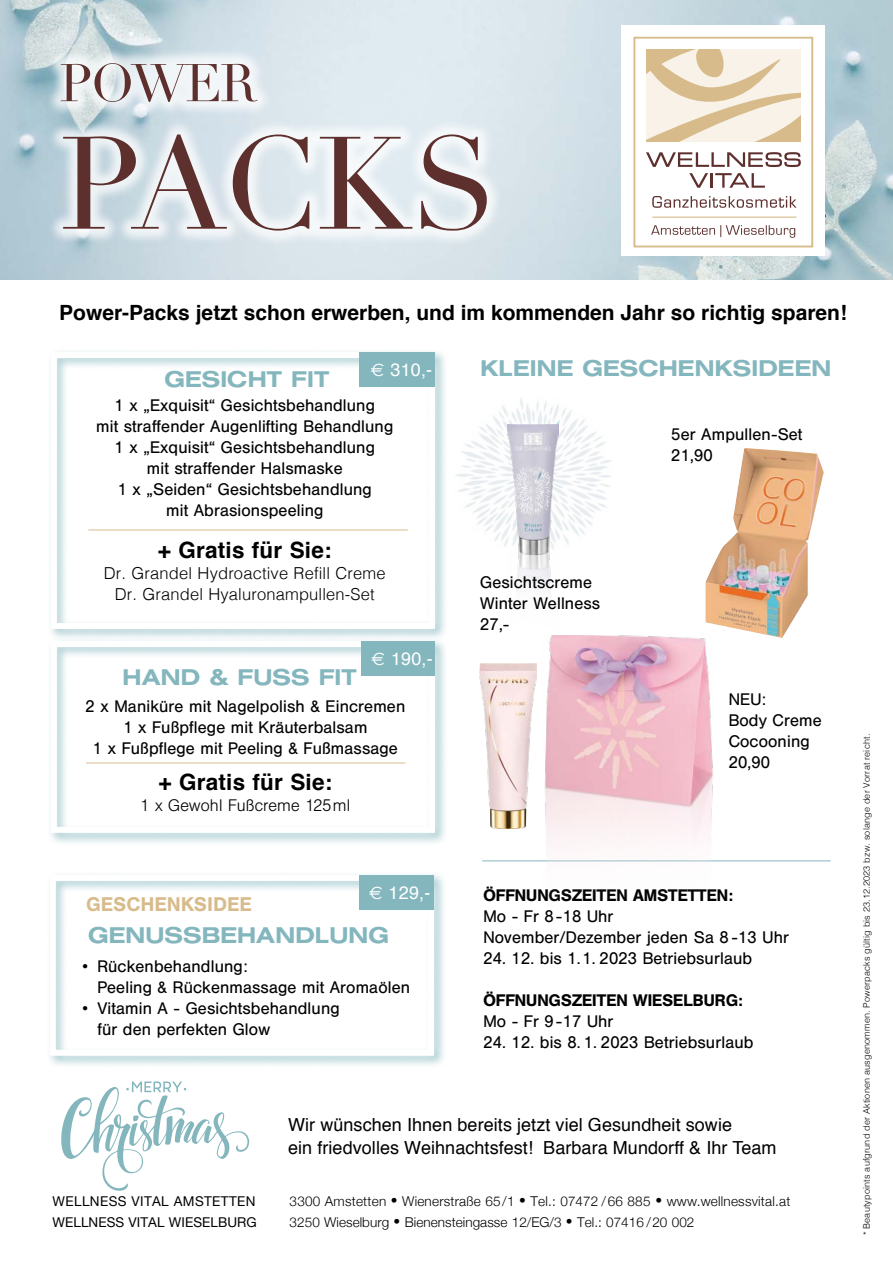
<style>
.page{position:relative;width:893px;height:1263px;background:#fff}
.page>*{position:absolute;margin:0;border:0;box-sizing:border-box;transform-origin:0 0}
.t1{font:129px "Didot";letter-spacing:-.015em;color:#5d2f2d}
.t2{font:52.2px "Didot";letter-spacing:-.04em;color:#5d2f2d}
.t3{font:500 22.5px "Helvetica Extended BQ";letter-spacing:.015em;color:#84b6be}
.t4{font:700 22.5px "Helvetica";letter-spacing:.01em;color:#000}
.t5{font:700 21px "Helvetica";color:#000}
.t6{font:500 19.5px "Helvetica BQ";letter-spacing:.03em;color:#d8bb8b}
.t7{font:18px/22.5px "Helvetica";letter-spacing:.005em;color:#000}
.t8{font:18px "Helvetica";letter-spacing:.01em;color:#fff}
.t9{font:16.5px/21px "Helvetica BQ";letter-spacing:.01em;color:#000}
.t10{font:300 16.5px/21px "Helvetica";letter-spacing:.01em;color:#000;text-align:center}
.t11{font:500 16.5px "Helvetica BQ";letter-spacing:.01em;color:#000}
.t12{font:300 16.5px "Helvetica BQ";letter-spacing:.01em;color:#000}
.t13{font:300 13.5px "Helvetica Neue";letter-spacing:.015em;color:#000}
.t14{font:13.5px "Helvetica Neue";letter-spacing:.005em;color:#000}
.t15{font:13.5px "Helvetica Neue";letter-spacing:.03em;color:#000}
.t16{font:300 9px "Helvetica";letter-spacing:.02em;color:#000}
.s1{font-family:"Euro Sans"}
</style>
<div class="page">
<img style="left:455px;top:398px;width:157px;height:149px">
<div style="left:47px;top:348px;width:401px;height:293px;background:#84b6be;opacity:.75"></div>
<img style="left:0;top:0;width:893px;height:280px">
<div style="left:360px;top:352px;width:75px;height:35px;background:#84b6be"></div>
<hr style="left:88px;top:530px;width:320px;height:1px;background:#d8bb8b">
<div style="left:47px;top:637px;width:401px;height:209px;background:#84b6be;opacity:.75"></div>
<div style="left:361px;top:641px;width:74px;height:34px;background:#84b6be"></div>
<hr style="left:86px;top:763px;width:319px;height:1px;background:#d8bb8b">
<hr style="left:482px;top:860px;width:349px;height:1px;background:#84b6be">
<div style="left:46px;top:871px;width:401px;height:197px;background:#84b6be;opacity:.75"></div>
<div style="left:50px;top:875px;width:384px;height:181px;border:6px solid #fff"></div>
<div style="left:359px;top:875px;width:75px;height:34px;background:#84b6be"></div>
<div style="left:45px;top:47px;width:458px;height:200px;background:#fff;opacity:.75"></div>
<div style="left:622px;top:26px;width:203px;height:230px;background:#fff"></div>
<div style="left:633px;top:37px;width:180px;height:210px;background:#fff;border:2px solid #d8bb8b"></div>
<svg style="left:646px;top:50px;width:155px;height:92px;background:#ecdec7"></svg>
<svg style="left:646px;top:152px;width:155px;height:15px"></svg>
<svg style="left:689px;top:173px;width:19px;height:15px"></svg>
<hr style="left:710px;top:173px;width:3px;height:15px;background:#5d2f2d">
<svg style="left:715px;top:173px;width:50px;height:15px"></svg>
<svg style="left:652px;top:196px;width:144px;height:12px"></svg>
<svg style="left:651px;top:225px;width:144px;height:13px"></svg>
<hr style="left:652px;top:217px;width:144px;height:1px;background:#d8bb8b">
<svg style="left:61px;top:1081px;width:189px;height:110px"></svg>
<img style="left:480px;top:664px;width:56px;height:164px">
<img style="left:542px;top:636px;width:172px;height:226px">
<img style="left:706px;top:448px;width:118px;height:190px">
<img style="left:507px;top:424px;width:52px;height:169px">
<h2 class="t2" style="left:59px;top:52px;width:200px">POWER</h2>
<h1 class="t1" style="left:59px;top:107px;width:440px">PACKS</h1>
<p class="t5" style="left:59px;top:296px;width:789px">Power-Packs jetzt schon erwerben, und im kommenden Jahr so richtig sparen!</p>
<p class="t8" style="left:371px;top:356px;width:63px"><span class="s1">€</span> 310,-</p>
<h3 class="t3" style="left:165px;top:367px;width:166px">GESICHT FIT</h3>
<p class="t9" style="left:96px;top:395px;width:299px;text-align:center">1 x „Exquisit“ Gesichtsbehandlung<br>mit straffender Augenlifting Behandlung<br>1 x „Exquisit“ Gesichtsbehandlung<br>mit straffender Halsmaske<br>1 x „Seiden“ Gesichtsbehandlung<br>mit Abrasionspeeling</p>
<h3 class="t4" style="left:158px;top:531px;width:175px">+ Gratis für Sie:</h3>
<p class="t10" style="left:104px;top:561px;width:283px">Dr. Grandel Hydroactive Refill Creme<br>Dr. Grandel Hyaluronampullen-Set</p>
<p class="t8" style="left:371px;top:645px;width:63px"><span class="s1">€</span> 190,-</p>
<h3 class="t3" style="left:123px;top:665px;width:235px">HAND &amp; FUSS FIT</h3>
<p class="t9" style="left:86px;top:696px;width:321px;text-align:center">2 x Maniküre mit Nagelpolish &amp; Eincremen<br>1 x Fußpflege mit Kräuterbalsam<br>1 x Fußpflege mit Peeling &amp; Fußmassage</p>
<h3 class="t4" style="left:159px;top:764px;width:175px">+ Gratis für Sie:</h3>
<p class="t12" style="left:141px;top:796px;width:211px">1 x Gewohl Fußcreme 125ml</p>
<p class="t6" style="left:86px;top:893px;width:167px">GESCHENKSIDEE</p>
<p class="t8" style="left:369px;top:879px;width:63px"><span class="s1">€</span> 129,-</p>
<h3 class="t3" style="left:88px;top:923px;width:302px">GENUSSBEHANDLUNG</h3>
<p class="t9" style="left:97px;top:956px;width:314px;text-indent:-15px">• Rückenbehandlung:<br>Peeling &amp; Rückenmassage mit Aromaölen</p>
<p class="t9" style="left:97px;top:998px;width:244px;text-indent:-15px">• Vitamin A - Gesichtsbehandlung für den perfekten Glow</p>
<h3 class="t3" style="left:480px;top:356px;width:352px">KLEINE GESCHENKSIDEEN</h3>
<p class="t9" style="left:480px;top:572px;width:122px">Gesichtscreme<br>Winter Wellness<br>27,-</p>
<p class="t9" style="left:671px;top:424px;width:133px">5er Ampullen-Set<br>21,90</p>
<p class="t9" style="left:729px;top:689px;width:95px">NEU:<br>Body Creme<br>Cocooning<br>20,90</p>
<p class="t11" style="left:483px;top:886px;width:251px">ÖFFNUNGSZEITEN AMSTETTEN:</p>
<p class="t9" style="left:483px;top:906px;width:307px">Mo - Fr 8-18 Uhr<br>November/Dezember jeden Sa 8 -13 Uhr</p>
<p class="t9" style="left:483px;top:948px;width:270px">24. 12. bis 1. 1. 2023 Betriebsurlaub</p>
<p class="t11" style="left:483px;top:991px;width:261px">ÖFFNUNGSZEITEN WIESELBURG:</p>
<p class="t9" style="left:483px;top:1011px;width:132px">Mo - Fr 9-17 Uhr</p>
<p class="t9" style="left:483px;top:1032px;width:272px">24. 12. bis 8. 1. 2023 Betriebsurlaub</p>
<p class="t7" style="left:288px;top:1114px;width:490px">Wir wünschen Ihnen bereits jetzt viel Gesundheit sowie<br>ein friedvolles Weihnachtsfest! Barbara Mundorff &amp; Ihr Team</p>
<p class="t15" style="left:53px;top:1191px;width:205px">WELLNESS VITAL AMSTETTEN</p>
<p class="t13" style="left:290px;top:1190px;width:502px">3300 Amstetten • Wienerstraße 65/1 • Tel.: 07472 / 66 885 • www.wellnessvital.at</p>
<p class="t14" style="left:53px;top:1212px;width:206px">WELLNESS VITAL WIESELBURG</p>
<p class="t13" style="left:290px;top:1211px;width:406px">3250 Wieselburg • Bienensteingasse 12/EG/3 • Tel.: 07416 /20 002</p>
<p class="t16" style="left:859px;top:1235px;width:503px;rotate:-90deg">* Beautypoints aufgrund der Aktionen ausgenommen. Powerpacks gültig bis 23.12.2023 bzw. solange der Vorrat reicht.</p>
</div>
